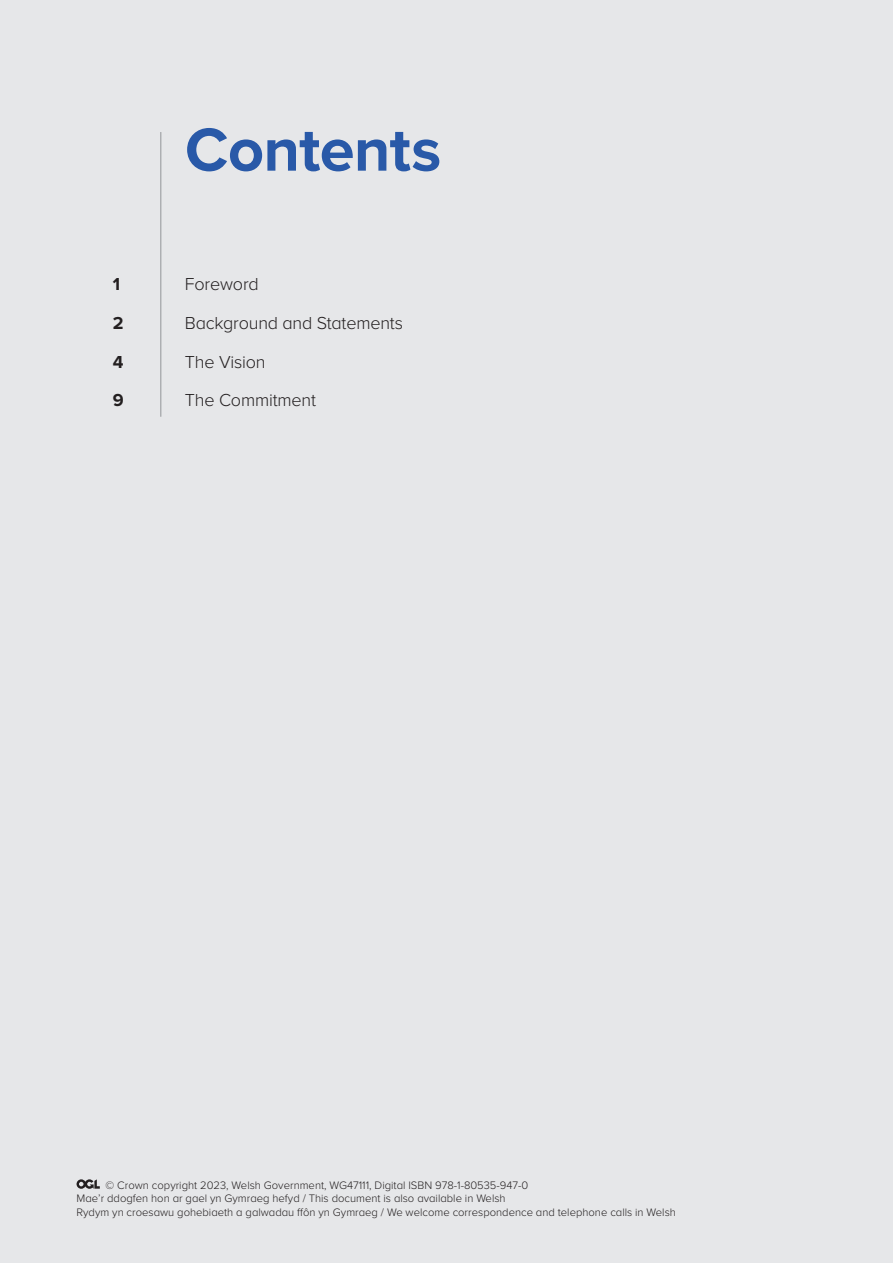
<style>
.page{position:relative;width:893px;height:1263px;background:#e6e7e9}
.page>*{position:absolute;margin:0;border:0;box-sizing:border-box;transform-origin:0 0}
.Bold_Page_Header{font:700 63px "Proxima Nova";letter-spacing:-.01em;color:#2959a8}
.Contents_Text{font:300 18px "Proxima Nova";letter-spacing:-.01em;color:#231f20}
.Contents_Numbers{font:700 18px "Proxima Nova";color:#231f20}
.t1{font:300 11.25px/13.5px "Proxima Nova";color:#231f20}
</style>
<div class="page">
<hr style="left:161px;top:132px;width:1px;height:285px;background:#939598">
<svg style="left:77px;top:1179px;width:23px;height:10px"></svg>
<p class="Contents_Numbers" style="left:113px;top:271px;width:9px">1</p>
<p class="Contents_Numbers" style="left:113px;top:309px;width:12px">2</p>
<p class="Contents_Numbers" style="left:113px;top:348px;width:12px">4</p>
<p class="Contents_Numbers" style="left:113px;top:387px;width:12px">9</p>
<h2 class="Bold_Page_Header" style="left:185px;top:103px;width:258px">Contents</h2>
<p class="Contents_Text" style="left:185px;top:271px;width:75px">Foreword</p>
<p class="Contents_Text" style="left:185px;top:309px;width:219px">Background and Statements</p>
<p class="Contents_Text" style="left:185px;top:348px;width:82px">The Vision</p>
<p class="Contents_Text" style="left:185px;top:387px;width:133px">The Commitment</p>
<p class="t1" style="left:77px;top:1178px;width:601px;text-indent:29px">© Crown copyright 2023, Welsh Government, WG47111, Digital ISBN 978-1-80535-947-0<br>Mae’r ddogfen hon ar gael yn Gymraeg hefyd / This document is also available in Welsh<br>Rydym yn croesawu gohebiaeth a galwadau ffôn yn Gymraeg / We welcome correspondence and telephone calls in Welsh</p>
</div>
